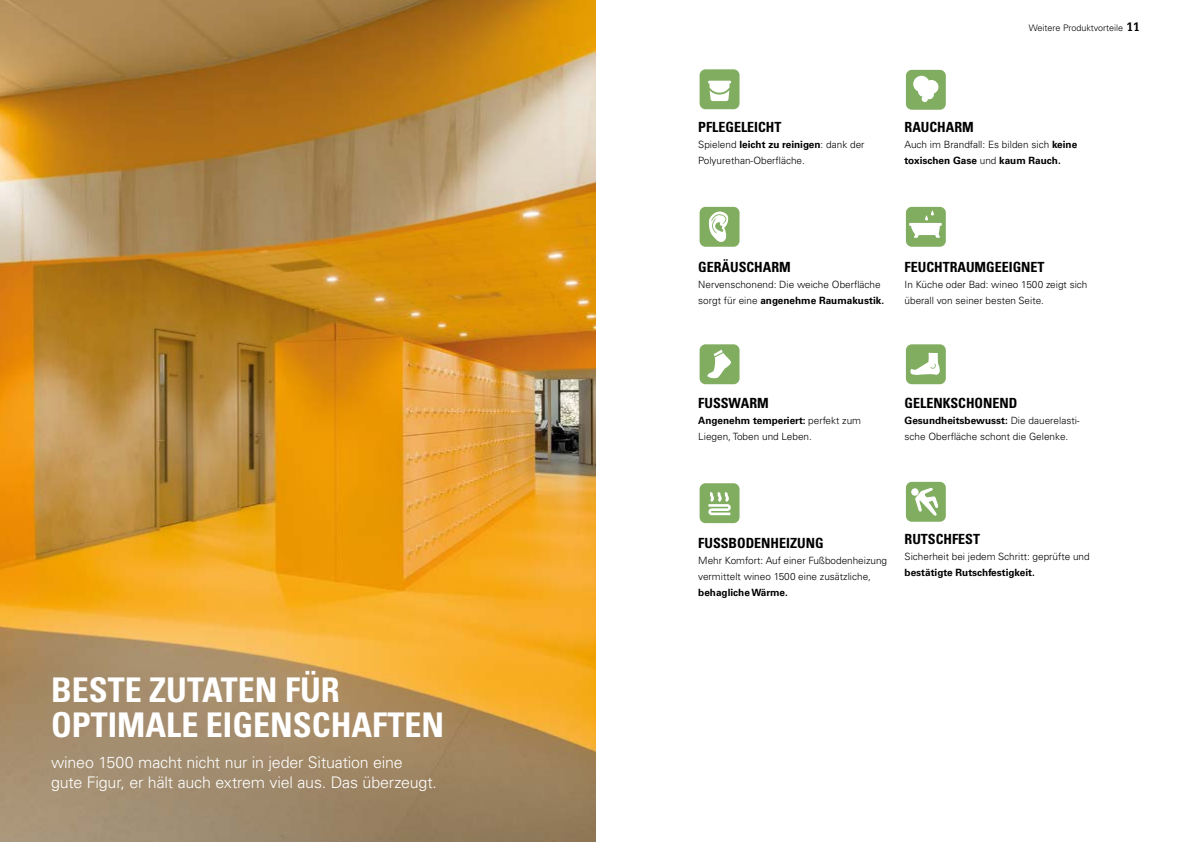
<style>
.page{position:relative;width:1191px;height:842px;background:#fff}
.page>*{position:absolute;margin:0;border:0;box-sizing:border-box;transform-origin:0 0}
.t1{font:34px/35px "Univers LTCYR 67 Bold Cond";color:#fff}
.t2{font:300 16px/20px "Univers LTCYR 45";letter-spacing:-.01em;color:#fff}
.t3{font:14px "Univers LTCYR 67 Bold Cond";color:#000}
.t4{font:300 10px/16px "Univers LTCYR 45";color:#000}
.t5{font:700 10px "Univers LTCYR 65";color:#000}
.t6{font:300 9px "Univers LTCYR 45";color:#000}
.s1{font-family:"Univers LTCYR 65";font-weight:700}
.s2{font-family:"Glypha LT Pro";font-weight:700;font-size:12px}
.s3{font-family:"Univers LTCYR 45";font-weight:300}
</style>
<div class="page">
<img style="left:0;top:0;width:595px;height:842px">
<svg style="left:906px;top:70px;width:39px;height:40px"></svg>
<div style="left:921px;top:96px;width:7px;height:6px;background:#fff;border-radius:50%"></div>
<div style="left:924px;top:90px;width:10px;height:9px;background:#fff;border-radius:50%"></div>
<div style="left:918px;top:86px;width:11px;height:11px;background:#fff;border-radius:50%"></div>
<div style="left:924px;top:80px;width:14px;height:14px;background:#fff;border-radius:50%"></div>
<div style="left:913px;top:76px;width:16px;height:16px;background:#fff;border-radius:50%"></div>
<div style="left:904px;top:68px;width:43px;height:44px;border:1px solid #fff"></div>
<svg style="left:905px;top:206px;width:41px;height:41px"></svg>
<svg style="left:699px;top:483px;width:41px;height:41px"></svg>
<svg style="left:699px;top:69px;width:41px;height:41px"></svg>
<svg style="left:699px;top:344px;width:41px;height:41px"></svg>
<svg style="left:905px;top:344px;width:41px;height:41px"></svg>
<svg style="left:699px;top:206px;width:41px;height:41px"></svg>
<svg style="left:905px;top:481px;width:41px;height:41px"></svg>
<h1 class="t1" style="left:51px;top:672px;width:394px">BESTE ZUTATEN FÜR<br>OPTIMALE EIGENSCHAFTEN</h1>
<h2 class="t2" style="left:51px;top:752px;width:387px">wineo 1500 macht nicht nur in jeder Situation eine gute Figur, er hält auch extrem viel aus. Das überzeugt.</h2>
<h3 class="t3" style="left:698px;top:118px;width:85px">PFLEGELEICHT</h3>
<p class="t4" style="left:698px;top:136px;width:168px">Spielend <span class="s1">leicht zu reinigen</span>: dank der<br>Polyurethan-Oberfläche.</p>
<p class="t6" style="left:1029px;top:22px;width:112px">Weitere Produktvorteile <span class="s2">11</span></p>
<h3 class="t3" style="left:904px;top:118px;width:71px">RAUCHARM</h3>
<p class="t4" style="left:904px;top:136px;width:174px">Auch im Brandfall: Es bilden sich <span class="s1">keine</span></p>
<p class="t5" style="left:904px;top:153px;width:158px">toxischen Gase <span class="s3">und</span> kaum Rauch.</p>
<h3 class="t3" style="left:698px;top:258px;width:94px">GERÄUSCHARM</h3>
<p class="t4" style="left:698px;top:276px;width:184px">Nervenschonend: Die weiche Oberfläche</p>
<p class="t5" style="left:698px;top:293px;width:187px"><span class="s3">sorgt für eine</span> angenehme Raumakustik.</p>
<h3 class="t3" style="left:904px;top:258px;width:141px">FEUCHTRAUMGEEIGNET</h3>
<p class="t4" style="left:904px;top:276px;width:184px">In Küche oder Bad: wineo 1500 zeigt sich überall von seiner besten Seite.</p>
<h3 class="t3" style="left:698px;top:394px;width:72px">FUSSWARM</h3>
<p class="t5" style="left:698px;top:413px;width:164px">Angenehm temperiert: <span class="s3">perfekt zum</span></p>
<p class="t4" style="left:698px;top:428px;width:115px">Liegen, Toben und Leben.</p>
<h3 class="t3" style="left:904px;top:394px;width:114px">GELENKSCHONEND</h3>
<p class="t5" style="left:904px;top:413px;width:177px">Gesundheitsbewusst: <span class="s3">Die dauerelasti-</span></p>
<p class="t4" style="left:904px;top:428px;width:165px">sche Oberfläche schont die Gelenke.</p>
<h3 class="t3" style="left:698px;top:534px;width:127px">FUSSBODENHEIZUNG</h3>
<p class="t4" style="left:698px;top:552px;width:190px">Mehr Komfort: Auf einer Fußbodenheizung vermittelt wineo 1500 eine zusätzliche,</p>
<p class="t5" style="left:698px;top:585px;width:91px">behagliche Wärme.</p>
<h3 class="t3" style="left:904px;top:530px;width:77px">RUTSCHFEST</h3>
<p class="t4" style="left:904px;top:548px;width:187px">Sicherheit bei jedem Schritt: geprüfte und</p>
<p class="t5" style="left:904px;top:565px;width:132px">bestätigte Rutschfestigkeit.</p>
</div>
